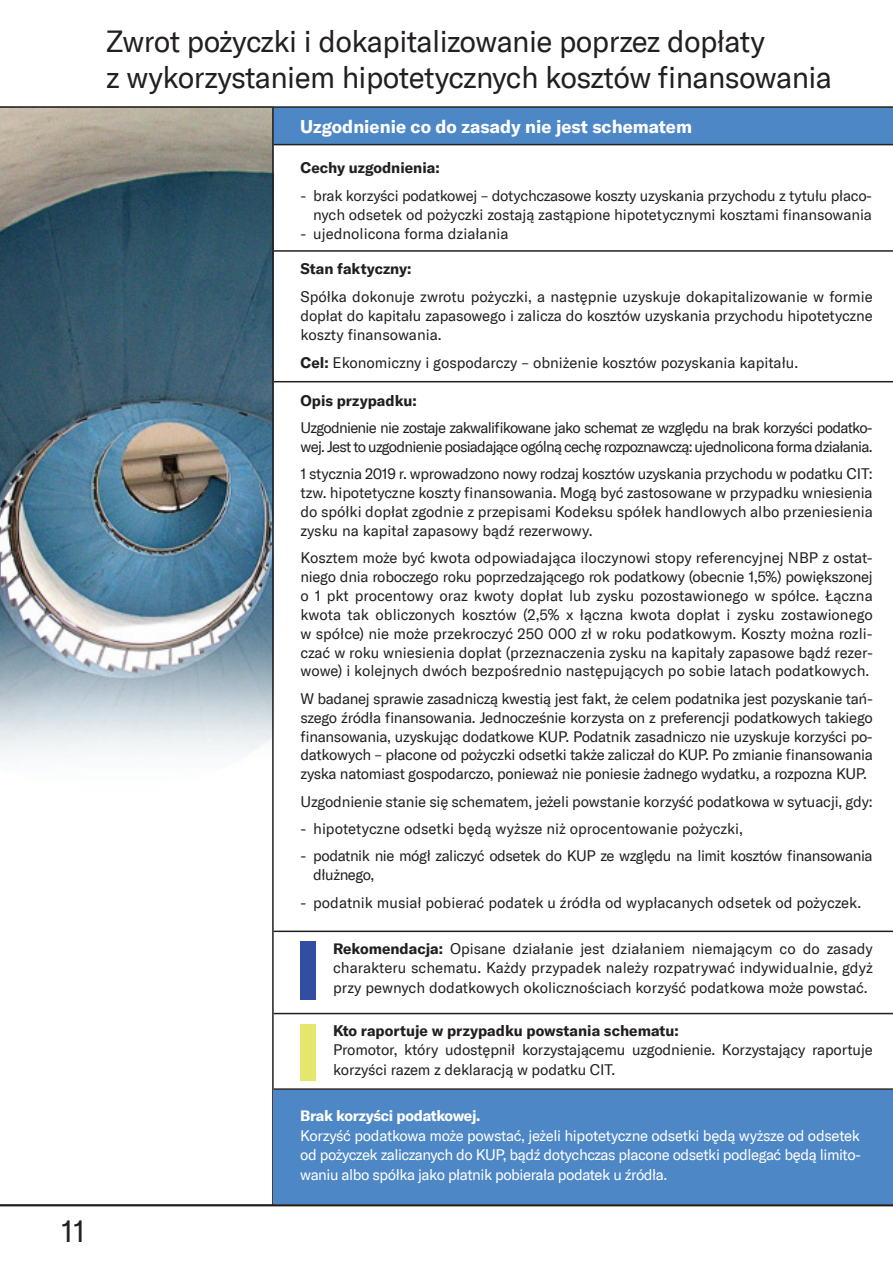
<style>
.page{position:relative;width:893px;height:1263px;background:#fff}
.page>*{position:absolute;margin:0;border:0;box-sizing:border-box;transform-origin:0 0}
.t1{font:30px/36px "GT America";letter-spacing:-.02em;color:#231f20}
.t2{font:700 18px "GT America";color:#fff}
.t3{font:15px/18.9px "GT America";letter-spacing:-.01em;color:#231f20;text-align:justify}
.t4{font:15px/19.5px "GT America";letter-spacing:-.03em;color:#fff;text-align:justify}
.t5{font:15px/18.9px "GT America";letter-spacing:-.045em;color:#231f20}
.t6{font:700 15px "GT America";color:#231f20}
.t7{font:15px/18.9px "GT America";letter-spacing:-.03em;color:#231f20}
.t8{font:700 15px "GT America";letter-spacing:-.02em;color:#fff}
.s1{font-weight:700}
</style>
<div class="page">
<hr style="left:0;top:1204px;width:893px;height:2px;background:#231f20">
<img style="left:0;top:108px;width:272px;height:648px">
<div style="left:274px;top:108px;width:619px;height:36px;background:#4d87c6"></div>
<hr style="left:0;top:106px;width:893px;height:2px;background:#231f20">
<hr style="left:274px;top:144px;width:619px;height:1px;background:#231f20">
<hr style="left:274px;top:250px;width:619px;height:2px;background:#231f20">
<hr style="left:274px;top:381px;width:619px;height:1px;background:#231f20">
<hr style="left:272px;top:108px;width:2px;height:1097px;background:#231f20">
<div style="left:274px;top:1090px;width:619px;height:114px;background:#4d87c6"></div>
<hr style="left:274px;top:1088px;width:619px;height:2px;background:#231f20">
<hr style="left:274px;top:930px;width:619px;height:2px;background:#231f20">
<hr style="left:274px;top:1013px;width:619px;height:1px;background:#231f20">
<div style="left:300px;top:942px;width:16px;height:58px;background:#324ea1"></div>
<div style="left:300px;top:1024px;width:16px;height:56px;background:#e4e76b"></div>
<h1 class="t1" style="left:62px;top:1214px;width:25px">11</h1>
<h1 class="t1" style="left:106px;top:23px;width:727px">Zwrot pożyczki i dokapitalizowanie poprzez dopłaty<br>z wykorzystaniem hipotetycznych kosztów finansowania</h1>
<p class="t2" style="left:300px;top:115px;width:393px">Uzgodnienie co do zasady nie jest schematem</p>
<p class="t6" style="left:300px;top:158px;width:141px">Cechy uzgodnienia:</p>
<p class="t3" style="left:300px;top:186px;width:573px;text-align:right">- brak korzyści podatkowej – dotychczasowe koszty uzyskania przychodu z tytułu płaco&shy;nych odsetek od pożyczki zostają zastąpione hipotetycznymi kosztami finansowania</p>
<p class="t3" style="left:300px;top:224px;width:209px">- ujednolicona forma działania</p>
<p class="t6" style="left:300px;top:259px;width:112px">Stan faktyczny:</p>
<p class="t3" style="left:300px;top:287px;width:574px">Spółka dokonuje zwrotu pożyczki, a następnie uzyskuje dokapitalizowanie w formie dopłat do kapitału zapasowego i zalicza do kosztów uzyskania przychodu hipotetyczne koszty finansowania.</p>
<p class="t3" style="left:300px;top:353px;width:499px"><span class="s1">Cel:</span> Ekonomiczny i gospodarczy – obniżenie kosztów pozyskania kapitału.</p>
<p class="t6" style="left:300px;top:391px;width:118px">Opis przypadku:</p>
<p class="t5" style="left:300px;top:418px;width:574px">Uzgodnienie nie zostaje zakwalifikowane jako schemat ze względu na brak korzyści podatko&shy;wej. Jest to uzgodnienie posiadające ogólną cechę rozpoznawczą: ujednolicona forma działania.</p>
<p class="t3" style="left:300px;top:464px;width:574px">1 stycznia 2019 r. wprowadzono nowy rodzaj kosztów uzyskania przychodu w podatku CIT: tzw. hipotetyczne koszty finansowania. Mogą być zastosowane w przypadku wniesienia do spółki dopłat zgodnie z przepisami Kodeksu spółek handlowych albo przeniesienia zysku na kapitał zapasowy bądź rezerwowy.</p>
<p class="t3" style="left:300px;top:548px;width:574px">Kosztem może być kwota odpowiadająca iloczynowi stopy referencyjnej NBP z ostat&shy;niego dnia roboczego roku poprzedzającego rok podatkowy (obecnie 1,5%) powiększonej o 1 pkt procentowy oraz kwoty dopłat lub zysku pozostawionego w spółce. Łączna kwota tak obliczonych kosztów (2,5% x łączna kwota dopłat i zysku zostawionego w spółce) nie może przekroczyć 250 000 zł w roku podatkowym. Koszty można rozli&shy;czać w roku wniesienia dopłat (przeznaczenia zysku na kapitały zapasowe bądź rezer&shy;wowe) i kolejnych dwóch bezpośrednio następujących po sobie latach podatkowych.</p>
<p class="t3" style="left:300px;top:689px;width:574px">W badanej sprawie zasadniczą kwestią jest fakt, że celem podatnika jest pozyskanie tań&shy;szego źródła finansowania. Jednocześnie korzysta on z preferencji podatkowych takiego finansowania, uzyskując dodatkowe KUP. Podatnik zasadniczo nie uzyskuje korzyści po&shy;datkowych – płacone od pożyczki odsetki także zaliczał do KUP. Po zmianie finansowania zyska natomiast gospodarczo, ponieważ nie poniesie żadnego wydatku, a rozpozna KUP.</p>
<p class="t3" style="left:300px;top:792px;width:574px">Uzgodnienie stanie się schematem, jeżeli powstanie korzyść podatkowa w sytuacji, gdy:</p>
<p class="t3" style="left:300px;top:819px;width:444px">- hipotetyczne odsetki będą wyższe niż oprocentowanie pożyczki,</p>
<p class="t7" style="left:313px;top:847px;width:561px;text-indent:-13px">- podatnik nie mógł zaliczyć odsetek do KUP ze względu na limit kosztów finansowania dłużnego,</p>
<p class="t3" style="left:300px;top:893px;width:562px">- podatnik musiał pobierać podatek u źródła od wypłacanych odsetek od pożyczek.</p>
<p class="t3" style="left:333px;top:939px;width:541px;line-height:19.5px"><span class="s1">Rekomendacja:</span> Opisane działanie jest działaniem niemającym co do zasady charakteru schematu. Każdy przypadek należy rozpatrywać indywidualnie, gdyż przy pewnych dodatkowych okolicznościach korzyść podatkowa może powstać.</p>
<p class="t6" style="left:333px;top:1021px;width:347px">Kto raportuje w przypadku powstania schematu:</p>
<p class="t3" style="left:333px;top:1040px;width:541px;line-height:19.5px">Promotor, który udostępnił korzystającemu uzgodnienie. Korzystający raportuje korzyści razem z deklaracją w podatku CIT.</p>
<p class="t8" style="left:300px;top:1106px;width:182px">Brak korzyści podatkowej.</p>
<p class="t4" style="left:300px;top:1126px;width:562px">Korzyść podatkowa może powstać, jeżeli hipotetyczne odsetki będą wyższe od odsetek od pożyczek zaliczanych do KUP, bądź dotychczas płacone odsetki podlegać będą limito&shy;waniu albo spółka jako płatnik pobierała podatek u źródła.</p>
</div>
